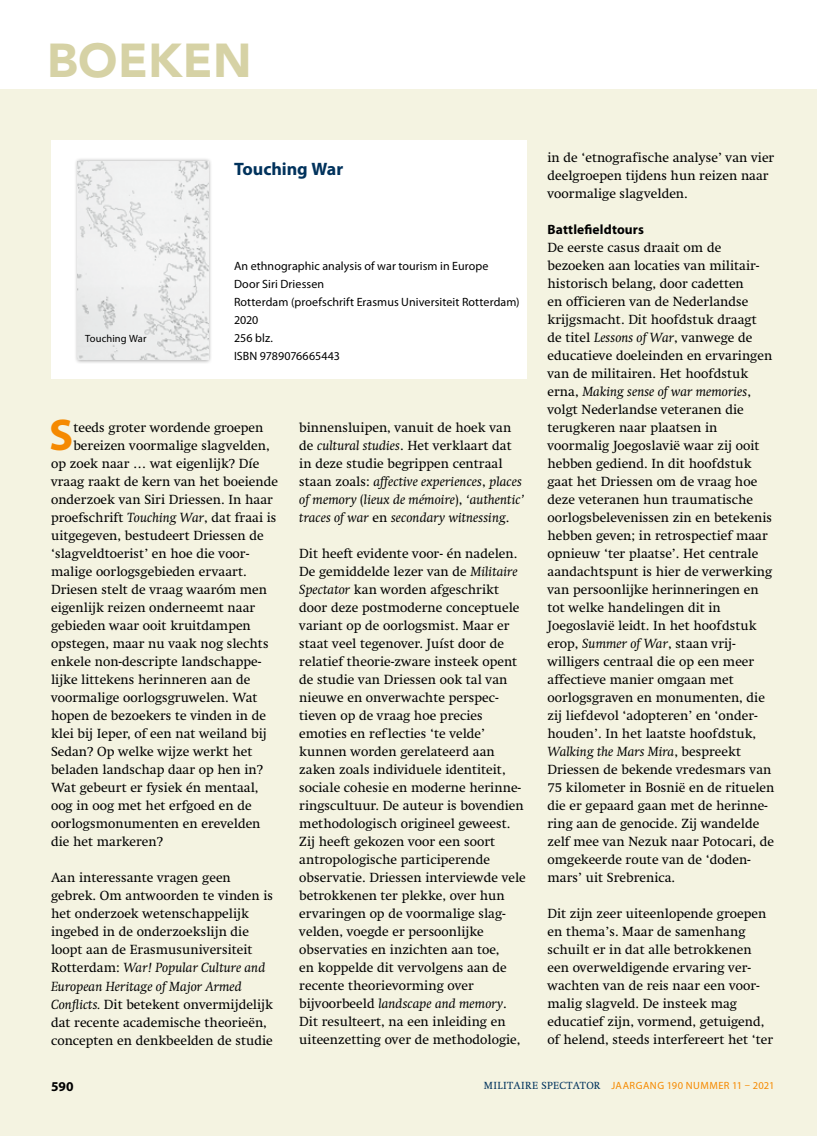
<style>
.page{position:relative;width:817px;height:1136px;background:#fff}
.page>*{position:absolute;margin:0;border:0;box-sizing:border-box;transform-origin:0 0}
.t1{font:900 47.25px "Avenir LT Std";letter-spacing:.01em;color:#d6d2a5}
.t2{font:700 44.7px "Myriad Pro";color:#f58900}
.t3{font:700 18px "Myriad Pro";letter-spacing:-.005em;color:#00325c}
.t4{font:13.5px/18px "Swift LT Std";color:#000}
.t5{font:italic 13.5px/18px "Swift LT Std";color:#000}
.t6{font:700 13.5px "Myriad Pro";letter-spacing:.01em;color:#000}
.t7{font:12px/18px "Myriad Pro";letter-spacing:.005em;color:#000}
.t8{font:10.5px "Myriad Pro";letter-spacing:.045em;color:#f58900}
.t9{font:10.5px "Myriad Pro";letter-spacing:.01em;color:#000}
.s1{font-style:italic}
.s2{font-style:normal}
.s3{font-family:"Swift LT Std";color:#00325c}
</style>
<div class="page">
<div style="left:0;top:89px;width:816px;height:1046px;background:#f4f3e1"></div>
<div style="left:51px;top:140px;width:475px;height:238px;background:#fff"></div>
<div style="left:74px;top:157px;width:138px;height:207px;background:#000;opacity:.35"></div>
<img style="left:78px;top:161px;width:130px;height:199px">
<h1 class="t1" style="left:47px;top:32px;width:206px">BOEKEN</h1>
<p class="t9" style="left:85px;top:332px;width:63px">Touching War</p>
<h3 class="t3" style="left:234px;top:157px;width:111px">Touching War</h3>
<p class="t7" style="left:234px;top:257px;width:287px">An ethnographic analysis of war tourism in Europe<br>Door Siri Driessen<br>Rotterdam (proefschrift Erasmus Universiteit Rotterdam)<br>2020<br>256 blz.<br>ISBN 9789076665443</p>
<h2 class="t2" style="left:49px;top:406px;width:26px">S</h2>
<p class="t4" style="left:73px;top:419px;width:191px">teeds groter wordende groepen</p>
<p class="t4" style="left:73px;top:437px;width:198px">bereizen voormalige slagvelden,</p>
<p class="t4" style="left:51px;top:455px;width:210px">op zoek naar … wat eigenlijk? Díe</p>
<p class="t4" style="left:51px;top:473px;width:228px">vraag raakt de kern van het boeiende</p>
<p class="t4" style="left:51px;top:491px;width:223px">onderzoek van Siri Driessen. In haar</p>
<p class="t4" style="left:51px;top:509px;width:227px">proefschrift <span class="s1">Touching War</span>, dat fraai is</p>
<p class="t4" style="left:51px;top:527px;width:214px">uitgegeven, bestudeert Driessen de</p>
<p class="t4" style="left:51px;top:545px;width:200px">‘slagveldtoerist’ en hoe die voor-</p>
<p class="t4" style="left:51px;top:563px;width:197px">malige oorlogsgebieden ervaart.</p>
<p class="t4" style="left:51px;top:581px;width:217px">Driesen stelt de vraag waaróm men</p>
<p class="t4" style="left:51px;top:599px;width:206px">eigenlijk reizen onderneemt naar</p>
<p class="t4" style="left:51px;top:617px;width:201px">gebieden waar ooit kruitdampen</p>
<p class="t4" style="left:51px;top:635px;width:219px">opstegen, maar nu vaak nog slechts</p>
<p class="t4" style="left:51px;top:653px;width:212px">enkele non-descripte landschappe-</p>
<p class="t4" style="left:51px;top:671px;width:201px">lijke littekens herinneren aan de</p>
<p class="t4" style="left:51px;top:689px;width:208px">voormalige oorlogsgruwelen. Wat</p>
<p class="t4" style="left:51px;top:707px;width:216px">hopen de bezoekers te vinden in de</p>
<p class="t4" style="left:51px;top:725px;width:217px">klei bij Ieper, of een nat weiland bij</p>
<p class="t4" style="left:51px;top:743px;width:203px">Sedan? Op welke wijze werkt het</p>
<p class="t4" style="left:51px;top:761px;width:213px">beladen landschap daar op hen in?</p>
<p class="t4" style="left:51px;top:779px;width:209px">Wat gebeurt er fysiek én mentaal,</p>
<p class="t4" style="left:51px;top:797px;width:202px">oog in oog met het erfgoed en de</p>
<p class="t4" style="left:51px;top:815px;width:211px">oorlogsmonumenten en erevelden</p>
<p class="t4" style="left:51px;top:833px;width:113px">die het markeren?</p>
<p class="t4" style="left:51px;top:869px;width:224px">Aan interessante vragen geen gebrek. Om antwoorden te vinden is het onderzoek wetenschappelijk ingebed in de onderzoekslijn die loopt aan de Erasmusuniversiteit Rotterdam: <span class="s1">War! Popular Culture and European Heritage of Major Armed Conflicts.</span> Dit betekent onvermijdelijk dat recente academische theorieën, concepten en denkbeelden de studie</p>
<p class="t5" style="left:299px;top:419px;width:226px"><span class="s2">binnensluipen, vanuit de hoek van de</span> cultural studies<span class="s2">. Het verklaart dat in deze studie begrippen centraal staan zoals:</span> affective experiences<span class="s2">,</span> places of memory <span class="s2">(</span>lieux de mémoire<span class="s2">),</span> ‘authentic’ traces of war <span class="s2">en</span> secondary witnessing<span class="s2">.</span></p>
<p class="t4" style="left:299px;top:545px;width:228px">Dit heeft evidente voor- én nadelen.<br>De gemiddelde lezer van de <span class="s1">Militaire Spectator</span> kan worden afgeschrikt door deze postmoderne conceptuele variant op de oorlogsmist. Maar er staat veel tegenover. Juíst door de relatief theorie-zware insteek opent de studie van Driessen ook tal van nieuwe en onverwachte perspec&shy;tieven op de vraag hoe precies emoties en reflecties ‘te velde’ kunnen worden gerelateerd aan zaken zoals individuele identiteit, sociale cohesie en moderne herinne&shy;ringscultuur. De auteur is bovendien methodologisch origineel geweest.<br>Zij heeft gekozen voor een soort antropologische participerende observatie. Driessen interviewde vele betrokkenen ter plekke, over hun ervaringen op de voormalige slag&shy;velden, voegde er persoonlijke observaties en inzichten aan toe,<br>en koppelde dit vervolgens aan de recente theorievorming over bijvoorbeeld <span class="s1">landscape and memory</span>.<br>Dit resulteert, na een inleiding en uiteenzetting over de methodologie,</p>
<p class="t4" style="left:547px;top:148px;width:228px">in de ‘etnografische analyse’ van vier deelgroepen tijdens hun reizen naar voormalige slagvelden.</p>
<p class="t6" style="left:547px;top:220px;width:98px">Battlefieldtours</p>
<p class="t4" style="left:547px;top:238px;width:228px">De eerste casus draait om de bezoeken aan locaties van militair&shy;historisch belang, door cadetten<br>en officieren van de Nederlandse krijgsmacht. Dit hoofdstuk draagt<br>de titel <span class="s1">Lessons of War</span>, vanwege de educatieve doeleinden en ervaringen van de militairen. Het hoofdstuk erna, <span class="s1">Making sense of war memories</span>, volgt Nederlandse veteranen die terugkeren naar plaatsen in voormalig Joegoslavië waar zij ooit hebben gediend. In dit hoofdstuk gaat het Driessen om de vraag hoe deze veteranen hun traumatische oorlogsbelevenissen zin en betekenis hebben geven; in retrospectief maar opnieuw ‘ter plaatse’. Het centrale aandachtspunt is hier de verwerking van persoonlijke herinneringen en tot welke handelingen dit in Joegoslavië leidt. In het hoofdstuk erop, <span class="s1">Summer of War</span>, staan vrij&shy;willigers centraal die op een meer affectieve manier omgaan met oorlogsgraven en monumenten, die zij liefdevol ‘adopteren’ en ‘onder&shy;houden’. In het laatste hoofdstuk, <span class="s1">Walking the Mars Mira</span>, bespreekt Driessen de bekende vredesmars van 75 kilometer in Bosnië en de rituelen die er gepaard gaan met de herinne&shy;ring aan de genocide. Zij wandelde zelf mee van Nezuk naar Potocari, de omgekeerde route van de ‘doden&shy;mars’ uit Srebrenica.</p>
<p class="t4" style="left:547px;top:904px;width:227px">Dit zijn zeer uiteenlopende groepen en thema’s. Maar de samenhang schuilt er in dat alle betrokkenen een overweldigende ervaring ver&shy;wachten van de reis naar een voor&shy;malig slagveld. De insteek mag educatief zijn, vormend, getuigend, of helend, steeds interfereert het ‘ter</p>
<p class="t6" style="left:51px;top:1077px;width:24px">590</p>
<p class="t8" style="left:484px;top:1078px;width:292px"><span class="s3">MILITAIRE SPECTATOR</span> JAARGANG 190 NUMMER 11 – 2021</p>
</div>
